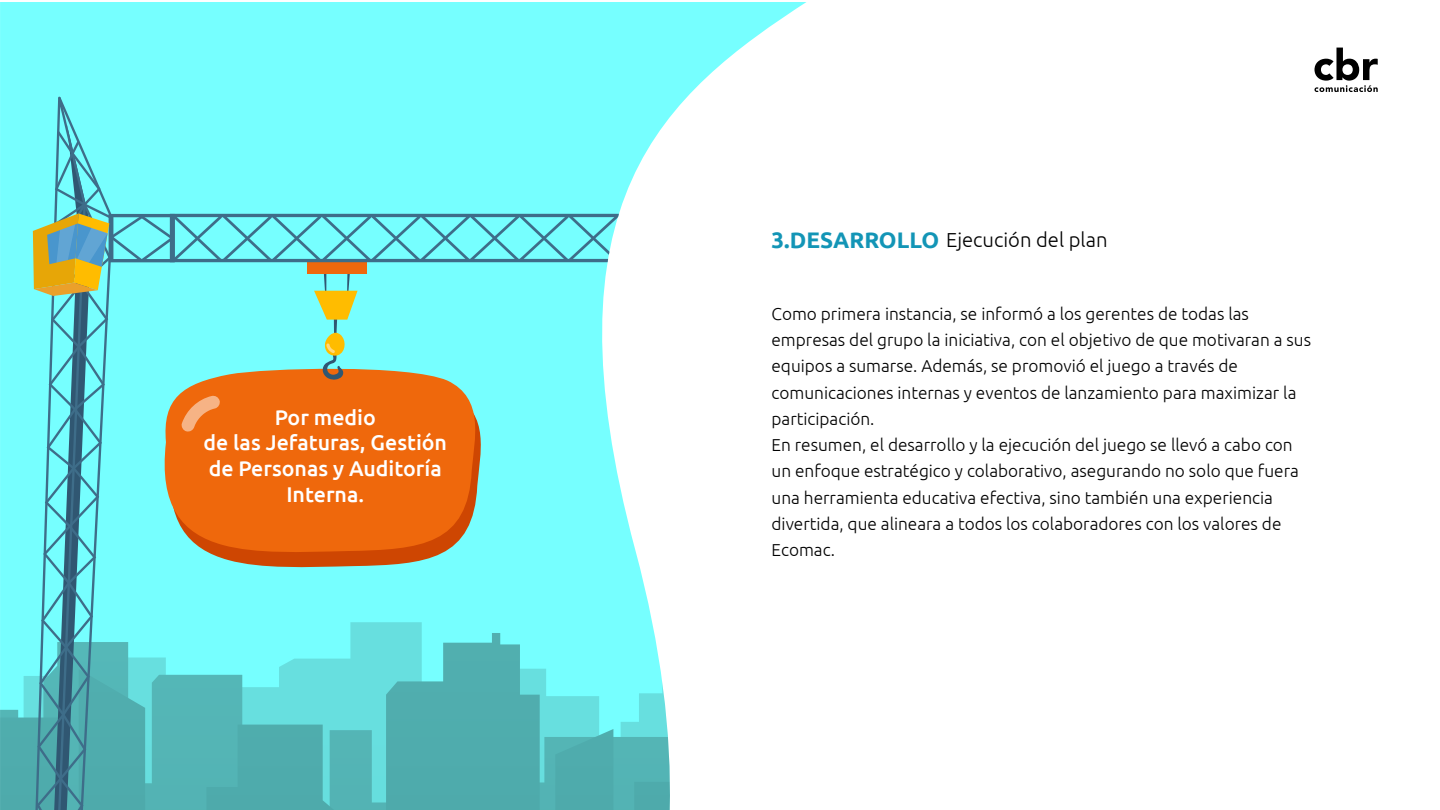
<style>
.page{position:relative;width:1440px;height:810px;background:#fff}
.page>*{position:absolute;margin:0;border:0;box-sizing:border-box;transform-origin:0 0}
.t1{font:700 22.5px "Ubuntu";color:#1395b6}
.t2{font:500 21.3px/25.8px "Ubuntu";color:#fff;text-align:center}
.t3{font:300 20.25px "Ubuntu";color:#000}
.t4{font:300 17.25px/26.2px "Ubuntu";color:#000}
</style>
<div class="page">
<div style="left:0;top:2px;width:807px;height:569px;background:#76ffff"></div>
<svg style="left:0;top:633px;width:33px;height:177px;background:#5fcfd0"></svg>
<svg style="left:33px;top:96px;width:774px;height:714px"></svg>
<svg style="left:1315px;top:48px;width:63px;height:44px"></svg>
<p class="t2" style="left:203px;top:403px;width:245px">Por medio<br>de las Jefaturas, Gestión de Personas y Auditoría<br>Interna.</p>
<h1 class="t1" style="left:772px;top:226px;width:169px">3.DESARROLLO</h1>
<p class="t3" style="left:946px;top:227px;width:163px">Ejecución del plan</p>
<p class="t4" style="left:772px;top:300px;width:541px">Como primera instancia, se informó a los gerentes de todas las empresas del grupo la iniciativa, con el objetivo de que motivaran a sus equipos a sumarse. Además, se promovió el juego a través de comunicaciones internas y eventos de lanzamiento para maximizar la participación.<br>En resumen, el desarrollo y la ejecución del juego se llevó a cabo con un enfoque estratégico y colaborativo, asegurando no solo que fuera una herramienta educativa efectiva, sino también una experiencia divertida, que alineara a todos los colaboradores con los valores de Ecomac.</p>
</div>
